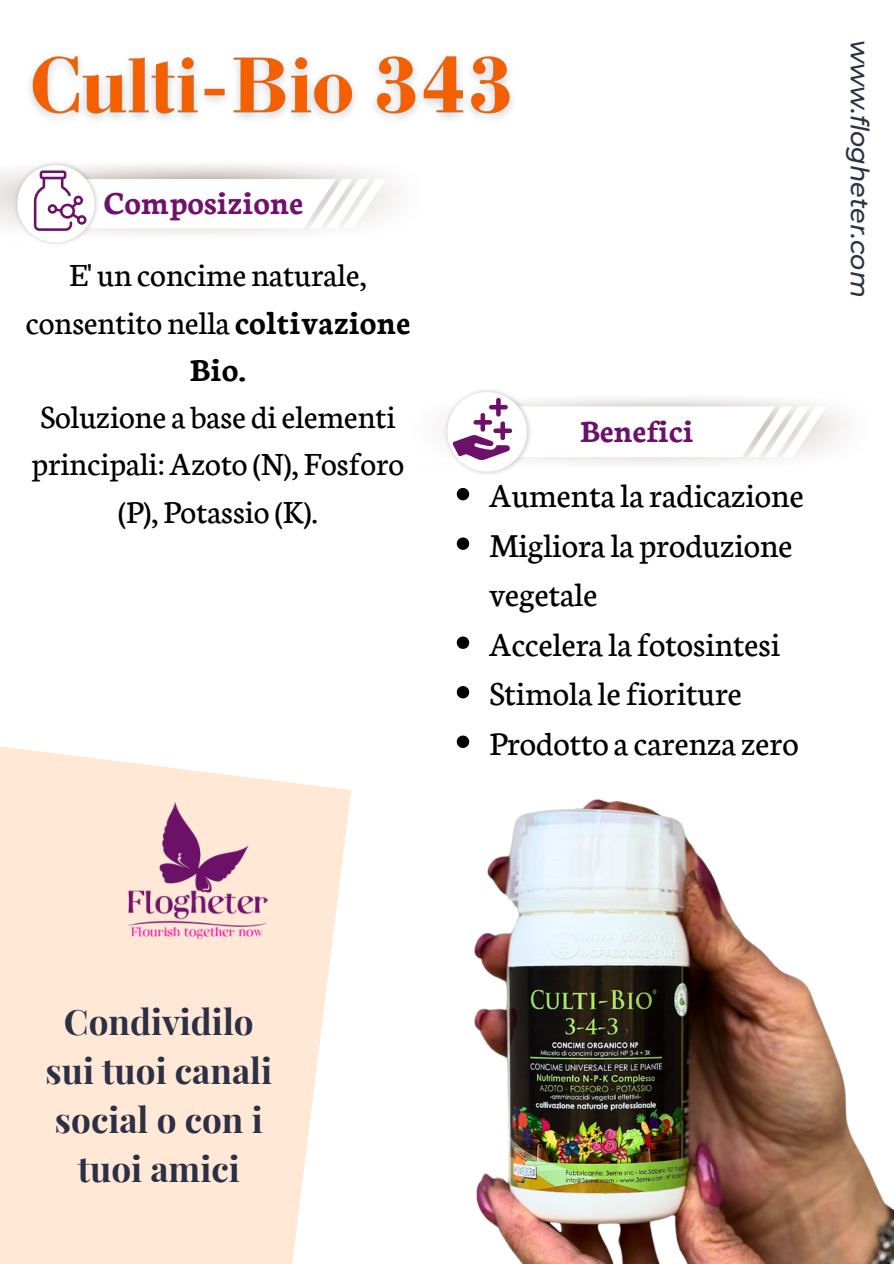
<style>
.page{position:relative;width:894px;height:1264px;background:#fff}
.page>*{position:absolute;margin:0;border:0;box-sizing:border-box;transform-origin:0 0}
.t1{font:35.7px/49.5px "Neuton";color:#000}
.t2{font:700 35.1px/49.1px "Playfair Display";color:#2c3045;text-align:center}
.t3{font:34.5px/47.2px "Neuton";color:#000;text-align:center}
.t4{font:700 34.05px "Neuton";color:#70116d}
.t5{font:700 33.45px "Neuton";color:#6c1168}
.t6{font:italic 500 25.5px "Montserrat";color:#2c3045}
.s1{font-weight:700}
</style>
<div class="page">
<div style="left:0;top:746px;width:306px;height:517px;background:#ffe9d6"></div>
<img style="left:82px;top:762px;width:224px;height:226px">
<svg style="left:17px;top:165px;width:369px;height:77px"></svg>
<img style="left:29px;top:56px;width:483px;height:64px">
<svg style="left:456px;top:488px;width:13px;height:12px"></svg>
<svg style="left:456px;top:537px;width:13px;height:13px"></svg>
<svg style="left:447px;top:392px;width:379px;height:79px"></svg>
<img style="left:306px;top:636px;width:587px;height:627px">
<h2 class="t4" style="left:104px;top:179px;width:201px">Composizione</h2>
<p class="t3" style="left:26px;top:249px;width:386px">E' un concime naturale, consentito nella <span class="s1">coltivazione<br>Bio.<br></span>Soluzione a base dielementi principali:Azoto (N), Fosforo (P), Potassio (K).</p>
<p class="t6" style="left:875px;top:40px;width:259px;rotate:90deg">www.flogheter.com</p>
<p class="t5" style="left:580px;top:407px;width:115px">Benefici</p>
<p class="t1" style="left:489px;top:468px;width:316px">Aumenta la radicazione</p>
<p class="t1" style="left:489px;top:517px;width:304px">Migliora la produzione vegetale</p>
<h2 class="t1" style="left:489px;top:616px;width:292px">Accelera la fotosintesi</h2>
<p class="t1" style="left:489px;top:666px;width:254px">Stimola lefioriture</p>
<p class="t1" style="left:489px;top:715px;width:311px">Prodotto a carenza zero</p>
<p class="t2" style="left:45px;top:995px;width:228px">Condividilo sui tuoi canali social o con i tuoi amici</p>
</div>
